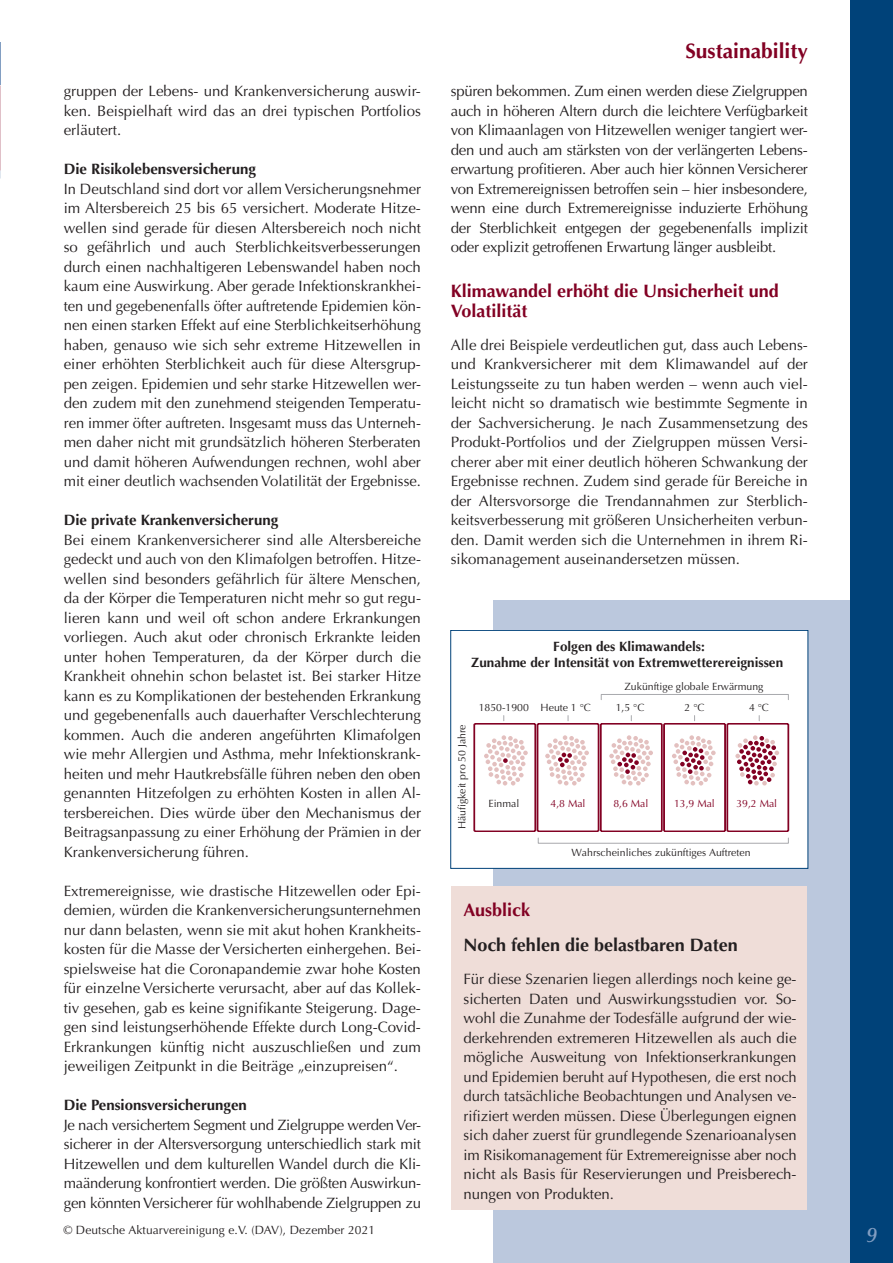
<style>
.page{position:relative;width:893px;height:1263px;background:#fff}
.page>*{position:absolute;margin:0;border:0;box-sizing:border-box;transform-origin:0 0}
.t1{font:700 21px "Optima LT Std";color:#820123}
.t2{font:italic 600 21px "Optima LT Std";color:#829ec2}
.t3{font:700 18px/19.5px "Optima LT Std";color:#820123}
.t4{font:700 18px "Optima LT Std";color:#231f20}
.t5{font:15px/19.5px "Optima LT Std";color:#231f20;text-align:justify}
.t6{font:700 15px "Optima LT Std";color:#231f20}
.t7{font:700 13.5px/16.2px "Optima";color:#231f20;text-align:center}
.t8{font:12px "Optima LT Std";letter-spacing:.01em;color:#231f20}
.t9{font:10.5px "Optima";color:#231f20}
.t10{font:10.5px "Optima";color:#820123}
</style>
<div class="page">
<div style="left:493px;top:600px;width:400px;height:663px;background:#bbc8dd"></div>
<div style="left:451px;top:886px;width:355px;height:323px;background:#efddd8"></div>
<div style="left:850px;top:0;width:43px;height:1263px;background:#004279"></div>
<div style="left:451px;top:630px;width:357px;height:238px;background:#fff"></div>
<div style="left:450px;top:630px;width:358px;height:239px;border:1px solid #004279"></div>
<svg style="left:473px;top:694px;width:316px;height:150px"></svg>
<p class="t5" style="left:64px;top:81px;width:359px">gruppen der Lebens- und Krankenversicherung auswir&shy;ken. Beispielhaft wird das an drei typischen Portfolios erläutert.</p>
<p class="t6" style="left:64px;top:160px;width:194px">Die Risikolebensversicherung</p>
<p class="t5" style="left:64px;top:179px;width:359px">In Deutschland sind dort vor allem Versicherungsnehmer im Altersbereich 25 bis 65 versichert. Moderate Hitze&shy;wellen sind gerade für diesen Altersbereich noch nicht so gefährlich und auch Sterblichkeitsverbesserungen durch einen nachhaltigeren Lebenswandel haben noch kaum eine Auswirkung. Aber gerade Infektionskrankhei&shy;ten und gegebenenfalls öfter auftretende Epidemien kön&shy;nen einen starken Effekt auf eine Sterblichkeitserhöhung haben, genauso wie sich sehr extreme Hitzewellen in einer erhöhten Sterblichkeit auch für diese Altersgrup&shy;pen zeigen. Epidemien und sehr starke Hitzewellen wer&shy;den zudem mit den zunehmend steigenden Temperatu&shy;ren immer öfter auftreten. Insgesamt muss das Unterneh&shy;men daher nicht mit grundsätzlich höheren Sterberaten und damit höheren Aufwendungen rechnen, wohl aber mit einer deutlich wachsenden Volatilität der Ergebnisse.</p>
<p class="t6" style="left:64px;top:511px;width:216px">Die private Krankenversicherung</p>
<p class="t5" style="left:64px;top:530px;width:359px">Bei einem Krankenversicherer sind alle Altersbereiche gedeckt und auch von den Klimafolgen betroffen. Hitze&shy;wellen sind besonders gefährlich für ältere Menschen, da der Körper die Temperaturen nicht mehr so gut regu&shy;lieren kann und weil oft schon andere Erkrankungen vorliegen. Auch akut oder chronisch Erkrankte leiden unter hohen Temperaturen, da der Körper durch die Krankheit ohnehin schon belastet ist. Bei starker Hitze kann es zu Komplikationen der bestehenden Erkrankung und gegebenenfalls auch dauerhafter Verschlechterung kommen. Auch die anderen angeführten Klimafolgen wie mehr Allergien und Asthma, mehr Infektionskrank&shy;heiten und mehr Hautkrebsfälle führen neben den oben genannten Hitzefolgen zu erhöhten Kosten in allen Al&shy;tersbereichen. Dies würde über den Mechanismus der Beitragsanpassung zu einer Erhöhung der Prämien in der Krankenversicherung führen.</p>
<p class="t5" style="left:64px;top:881px;width:359px">Extremereignisse, wie drastische Hitzewellen oder Epi&shy;demien, würden die Krankenversicherungsunternehmen nur dann belasten, wenn sie mit akut hohen Krankheits&shy;kosten für die Masse der Versicherten einhergehen. Bei&shy;spielsweise hat die Coronapandemie zwar hohe Kosten für einzelne Versicherte verursacht, aber auf das Kollek&shy;tiv gesehen, gab es keine signifikante Steigerung. Dage&shy;gen sind leistungserhöhende Effekte durch Long-Covid-Erkrankungen künftig nicht auszuschließen und zum jeweiligen Zeitpunkt in die Beiträge „einzupreisen“.</p>
<p class="t6" style="left:64px;top:1096px;width:185px">Die Pensionsversicherungen</p>
<p class="t5" style="left:64px;top:1115px;width:359px">Je nach versichertem Segment und Zielgruppe werden Ver&shy;sicherer in der Altersversorgung unterschiedlich stark mit Hitzewellen und dem kulturellen Wandel durch die Kli&shy;maänderung konfrontiert werden. Die größten Auswirkun&shy;gen könnten Versicherer für wohlhabende Zielgruppen zu</p>
<p class="t8" style="left:63px;top:1222px;width:313px">© Deutsche Aktuarvereinigung e.V. (DAV), Dezember 2021</p>
<h1 class="t1" style="left:685px;top:39px;width:124px">Sustainability</h1>
<p class="t5" style="left:451px;top:81px;width:359px">spüren bekommen. Zum einen werden diese Zielgruppen auch in höheren Altern durch die leichtere Verfügbarkeit von Klimaanlagen von Hitzewellen weniger tangiert wer&shy;den und auch am stärksten von der verlängerten Lebens&shy;erwartung profitieren. Aber auch hier können Versicherer von Extremereignissen betroffen sein – hier insbesondere, wenn eine durch Extremereignisse induzierte Erhöhung der Sterblichkeit entgegen der gegebenenfalls implizit oder explizit getroffenen Erwartung länger ausbleibt.</p>
<p class="t3" style="left:451px;top:281px;width:330px">Klimawandel erhöht die Unsicherheit und<br>Volatilität</p>
<p class="t5" style="left:451px;top:335px;width:359px">Alle drei Beispiele verdeutlichen gut, dass auch Lebens&shy;und Krankversicherer mit dem Klimawandel auf der Leistungsseite zu tun haben werden – wenn auch viel&shy;leicht nicht so dramatisch wie bestimmte Segmente in der Sachversicherung. Je nach Zusammensetzung des Produkt-Portfolios und der Zielgruppen müssen Versi&shy;cherer aber mit einer deutlich höheren Schwankung der Ergebnisse rechnen. Zudem sind gerade für Bereiche in der Altersvorsorge die Trendannahmen zur Sterblich&shy;keitsverbesserung mit größeren Unsicherheiten verbun&shy;den. Damit werden sich die Unternehmen in ihrem Ri&shy;sikomanagement auseinandersetzen müssen.</p>
<p class="t7" style="left:471px;top:638px;width:314px">Folgen des Klimawandels:<br>Zunahme der Intensität von Extremwetterereignissen</p>
<p class="t9" style="left:456px;top:829px;width:107px;rotate:-90deg">Häufigkeit pro 50 Jahre</p>
<p class="t9" style="left:479px;top:701px;width:52px">1850-1900</p>
<p class="t9" style="left:625px;top:680px;width:140px">Zukünftige globale Erwärmung</p>
<p class="t9" style="left:541px;top:701px;width:52px">Heute 1 °C</p>
<p class="t9" style="left:616px;top:701px;width:30px">1,5 °C</p>
<p class="t9" style="left:685px;top:701px;width:21px">2 °C</p>
<p class="t9" style="left:749px;top:701px;width:21px">4 °C</p>
<p class="t9" style="left:488px;top:797px;width:32px">Einmal</p>
<p class="t10" style="left:551px;top:797px;width:37px">4,8 Mal</p>
<p class="t10" style="left:613px;top:797px;width:37px">8,6 Mal</p>
<p class="t10" style="left:674px;top:797px;width:42px">13,9 Mal</p>
<p class="t10" style="left:736px;top:797px;width:42px">39,2 Mal</p>
<p class="t9" style="left:571px;top:846px;width:181px">Wahrscheinliches zukünftiges Auftreten</p>
<p class="t3" style="left:463px;top:900px;width:68px">Ausblick</p>
<p class="t4" style="left:463px;top:935px;width:276px">Noch fehlen die belastbaren Daten</p>
<p class="t5" style="left:463px;top:970px;width:335px">Für diese Szenarien liegen allerdings noch keine ge&shy;sicherten Daten und Auswirkungsstudien vor. So&shy;wohl die Zunahme der Todesfälle aufgrund der wie&shy;derkehrenden extremeren Hitzewellen als auch die mögliche Ausweitung von Infektionserkrankungen und Epidemien beruht auf Hypothesen, die erst noch durch tatsächliche Beobachtungen und Analysen ve&shy;rifiziert werden müssen. Diese Überlegungen eignen sich daher zuerst für grundlegende Szenarioanalysen im Risikomanagement für Extremereignisse aber noch nicht als Basis für Reservierungen und Preisberech&shy;nungen von Produkten.</p>
<h1 class="t2" style="left:866px;top:1222px;width:12px">9</h1>
</div>
